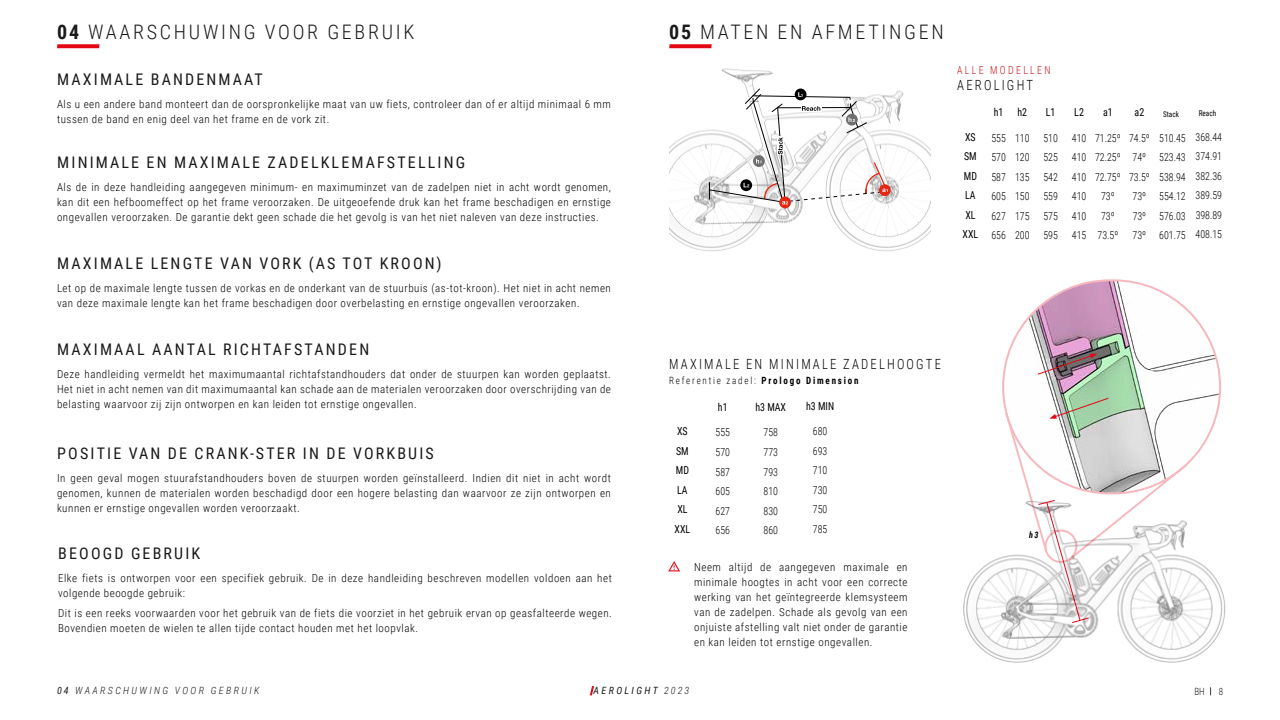
<style>
.page{position:relative;width:1280px;height:720px;background:#fff}
.page>*{position:absolute;margin:0;border:0;box-sizing:border-box;transform-origin:0 0}
.t1{font:300 20px "Roboto Condensed";letter-spacing:.135em;color:#1a1a1a}
.t2{font:16px "Roboto Condensed";letter-spacing:.135em;color:#1a1a1a}
.t3{font:300 14px "Roboto Condensed";letter-spacing:.175em;color:#000;scale:.9 1}
.t4{font:300 11px/15px "Roboto Condensed";letter-spacing:.05em;color:#000}
.t5{font:300 11px "Roboto Condensed";letter-spacing:.05em;color:#000;scale:.9 1}
.t6{font:300 11px "Roboto Condensed";color:#000;scale:.9 1}
.t7{font:11px "Roboto Condensed";color:#000;scale:.9 1}
.t8{font:300 11px "Roboto Condensed";letter-spacing:.235em;color:#cd171a;scale:.9 1}
.t9{font:300 10px "Roboto Condensed";letter-spacing:.2em;color:#000;scale:.9 1}
.t10{font:italic 300 10px "Roboto Condensed";letter-spacing:.235em;color:#1a1a1a}
.t11{font:italic 10px "Roboto Condensed";letter-spacing:.235em;color:#1a1a1a}
.t12{font:300 10px "Roboto Condensed";color:#1a1a1a;scale:.9 1}
.t13{font:italic 700 9px "Roboto Condensed";color:#000;scale:.9 1}
.t14{font:8px "Roboto Condensed";color:#000;scale:.9 1}
.s1{font-weight:700}
.s2{font-weight:400}
.s3{font-weight:300}
</style>
<div class="page">
<svg style="left:590px;top:686px;width:4px;height:9px"></svg>
<svg style="left:57px;top:44px;width:43px;height:4px"></svg>
<img style="left:669px;top:44px;width:261px;height:208px">
<svg style="left:879px;top:184px;width:12px;height:12px"></svg>
<svg style="left:709px;top:88px;width:178px;height:136px"></svg>
<img style="left:963px;top:556px;width:263px;height:107px">
<img style="left:1003px;top:280px;width:217px;height:213px;border-radius:107px">
<svg style="left:1004px;top:397px;width:184px;height:227px"></svg>
<svg style="left:1037px;top:354px;width:60px;height:21px"></svg>
<svg style="left:668px;top:561px;width:12px;height:10px"></svg>
<h1 class="t1" style="left:57px;top:18px;width:359px"><span class="s1">04</span> WAARSCHUWING VOOR GEBRUIK</h1>
<h2 class="t2" style="left:57px;top:68px;width:207px">MAXIMALE BANDENMAAT</h2>
<p class="t4" style="left:57px;top:96px;width:555px">Als u een andere band monteert dan de oorspronkelijke maat van uw fiets, controleer dan of er altijd minimaal 6 mm tussen de band en enig deel van het frame en de vork zit.</p>
<h2 class="t2" style="left:57px;top:151px;width:409px">MINIMALE EN MAXIMALE ZADELKLEMAFSTELLING</h2>
<p class="t4" style="left:57px;top:179px;width:556px;text-align:justify">Als de in deze handleiding aangegeven minimum- en maximuminzet van de zadelpen niet in acht wordt genomen, kan dit een hefboomeffect op het frame veroorzaken. De uitgeoefende druk kan het frame beschadigen en ernstige ongevallen veroorzaken. De garantie dekt geen schade die het gevolg is van het niet naleven van deze instructies.</p>
<h2 class="t2" style="left:57px;top:252px;width:386px">MAXIMALE LENGTE VAN VORK (AS TOT KROON)</h2>
<p class="t4" style="left:57px;top:280px;width:555px">Let op de maximale lengte tussen de vorkas en de onderkant van de stuurbuis (as-tot-kroon). Het niet in acht nemen van deze maximale lengte kan het frame beschadigen door overbelasting en ernstige ongevallen veroorzaken.</p>
<h2 class="t2" style="left:57px;top:338px;width:313px">MAXIMAAL AANTAL RICHTAFSTANDEN</h2>
<p class="t4" style="left:57px;top:366px;width:555px;text-align:justify">Deze handleiding vermeldt het maximumaantal richtafstandhouders dat onder de stuurpen kan worden geplaatst.<br>Het niet in acht nemen van dit maximumaantal kan schade aan de materialen veroorzaken door overschrijding van de belasting waarvoor zij zijn ontworpen en kan leiden tot ernstige ongevallen.</p>
<h2 class="t2" style="left:57px;top:442px;width:378px">POSITIE VAN DE CRANK-STER IN DE VORKBUIS</h2>
<p class="t4" style="left:57px;top:470px;width:555px;text-align:justify">In geen geval mogen stuurafstandhouders boven de stuurpen worden geïnstalleerd. Indien dit niet in acht wordt genomen, kunnen de materialen worden beschadigd door een hogere belasting dan waarvoor ze zijn ontworpen en kunnen er ernstige ongevallen worden veroorzaakt.</p>
<h2 class="t2" style="left:58px;top:542px;width:144px">BEOOGD GEBRUIK</h2>
<p class="t4" style="left:58px;top:570px;width:555px">Elke fiets is ontworpen voor een specifiek gebruik. De in deze handleiding beschreven modellen voldoen aan het volgende beoogde gebruik:</p>
<p class="t4" style="left:58px;top:606px;width:555px">Dit is een reeks voorwaarden voor het gebruik van de fiets die voorziet in het gebruik ervan op geasfalteerde wegen.<br>Bovendien moeten de wielen te allen tijde contact houden met het loopvlak.</p>
<h1 class="t1" style="left:669px;top:18px;width:276px"><span class="s1">05</span> MATEN EN AFMETINGEN</h1>
<p class="t8" style="left:957px;top:63px;width:105px">ALLE MODELLEN</p>
<p class="t7" style="left:994px;top:104px;width:12px">h1</p>
<p class="t7" style="left:1018px;top:104px;width:12px">h2</p>
<p class="t7" style="left:1046px;top:104px;width:12px">L1</p>
<p class="t7" style="left:1074px;top:104px;width:12px">L2</p>
<p class="t7" style="left:1103px;top:104px;width:12px">a1</p>
<p class="t7" style="left:1135px;top:104px;width:12px">a2</p>
<p class="t14" style="left:1163px;top:108px;width:19px">Stack</p>
<p class="t14" style="left:1199px;top:108px;width:21px">Reach</p>
<p class="t7" style="left:965px;top:129px;width:13px">XS</p>
<p class="t5" style="left:991px;top:130px;width:44px">555 110</p>
<p class="t5" style="left:1044px;top:130px;width:18px">510</p>
<p class="t6" style="left:1072px;top:130px;width:168px">410 71.25º 74.5º 510.45 368.44</p>
<p class="t7" style="left:964px;top:148px;width:16px">SM</p>
<p class="t5" style="left:991px;top:150px;width:44px">570 120</p>
<p class="t5" style="left:1043px;top:150px;width:18px">525</p>
<p class="t6" style="left:1072px;top:150px;width:168px">410 72.25º 74º 523.43 374.91</p>
<p class="t7" style="left:964px;top:168px;width:16px">MD</p>
<p class="t5" style="left:991px;top:169px;width:44px">587 135</p>
<p class="t5" style="left:1044px;top:169px;width:18px">542</p>
<p class="t6" style="left:1072px;top:169px;width:168px">410 72.75º 73.5º 538.94 382.36</p>
<p class="t7" style="left:965px;top:187px;width:13px">LA</p>
<p class="t5" style="left:991px;top:189px;width:44px">605 150</p>
<p class="t5" style="left:1043px;top:189px;width:18px">559</p>
<p class="t5" style="left:1072px;top:189px;width:18px">410</p>
<p class="t5" style="left:1101px;top:189px;width:17px">73º</p>
<p class="t6" style="left:1133px;top:189px;width:101px">73º 554.12 389.59</p>
<p class="t7" style="left:965px;top:207px;width:13px">XL</p>
<p class="t5" style="left:991px;top:208px;width:44px">627 175</p>
<p class="t5" style="left:1044px;top:208px;width:18px">575</p>
<p class="t5" style="left:1072px;top:208px;width:18px">410</p>
<p class="t5" style="left:1101px;top:208px;width:17px">73º</p>
<p class="t6" style="left:1133px;top:208px;width:101px">73º 576.03 398.89</p>
<p class="t5" style="left:963px;top:228px;width:76px"><span class="s2">XXL</span> 656 200</p>
<p class="t5" style="left:1044px;top:228px;width:18px">595</p>
<p class="t5" style="left:1072px;top:228px;width:53px">415 73.5º</p>
<p class="t6" style="left:1133px;top:228px;width:101px">73º 601.75 408.15</p>
<p class="t3" style="left:957px;top:76px;width:86px">AEROLIGHT</p>
<p class="t3" style="left:669px;top:354px;width:303px">MAXIMALE EN MINIMALE ZADELHOOGTE</p>
<p class="t9" style="left:669px;top:373px;width:212px">Referentie zadel: <span class="s1">Prologo Dimension</span></p>
<p class="t7" style="left:718px;top:399px;width:12px">h1</p>
<p class="t7" style="left:755px;top:399px;width:35px">h3 MAX</p>
<p class="t7" style="left:806px;top:398px;width:33px">h3 MIN</p>
<p class="t7" style="left:677px;top:424px;width:13px">XS</p>
<p class="t5" style="left:716px;top:425px;width:18px">555</p>
<p class="t5" style="left:764px;top:425px;width:18px">758</p>
<p class="t5" style="left:813px;top:424px;width:18px">680</p>
<p class="t7" style="left:676px;top:443px;width:16px">SM</p>
<p class="t5" style="left:716px;top:444px;width:18px">570</p>
<p class="t5" style="left:764px;top:444px;width:18px">773</p>
<p class="t5" style="left:813px;top:443px;width:18px">693</p>
<p class="t7" style="left:676px;top:463px;width:16px">MD</p>
<p class="t5" style="left:716px;top:464px;width:18px">587</p>
<p class="t5" style="left:764px;top:464px;width:18px">793</p>
<p class="t5" style="left:813px;top:463px;width:18px">710</p>
<p class="t7" style="left:677px;top:482px;width:13px">LA</p>
<p class="t5" style="left:716px;top:483px;width:18px">605</p>
<p class="t5" style="left:764px;top:483px;width:18px">810</p>
<p class="t5" style="left:813px;top:482px;width:18px">730</p>
<p class="t7" style="left:677px;top:502px;width:13px">XL</p>
<p class="t5" style="left:716px;top:503px;width:18px">627</p>
<p class="t5" style="left:764px;top:503px;width:18px">830</p>
<p class="t5" style="left:813px;top:502px;width:18px">750</p>
<p class="t7" style="left:675px;top:521px;width:19px">XXL</p>
<p class="t5" style="left:716px;top:522px;width:18px">656</p>
<p class="t5" style="left:764px;top:522px;width:18px">860</p>
<p class="t5" style="left:813px;top:521px;width:18px">785</p>
<p class="t4" style="left:694px;top:559px;width:215px;text-align:justify">Neem altijd de aangegeven maximale en minimale hoogtes in acht voor een correcte werking van het geïntegreerde klemsysteem van de zadelpen. Schade als gevolg van een onjuiste afstelling valt niet onder de garantie en kan leiden tot ernstige ongevallen.</p>
<p class="t13" style="left:1029px;top:529px;width:12px">h3</p>
<p class="t10" style="left:57px;top:684px;width:204px"><span class="s2">04</span> WAARSCHUWING VOOR GEBRUIK</p>
<p class="t11" style="left:594px;top:684px;width:97px">AEROLIGHT <span class="s3">2023</span></p>
<p class="t12" style="left:1194px;top:684px;width:13px">BH</p>
<p class="t12" style="left:1219px;top:685px;width:6px">8</p>
</div>
